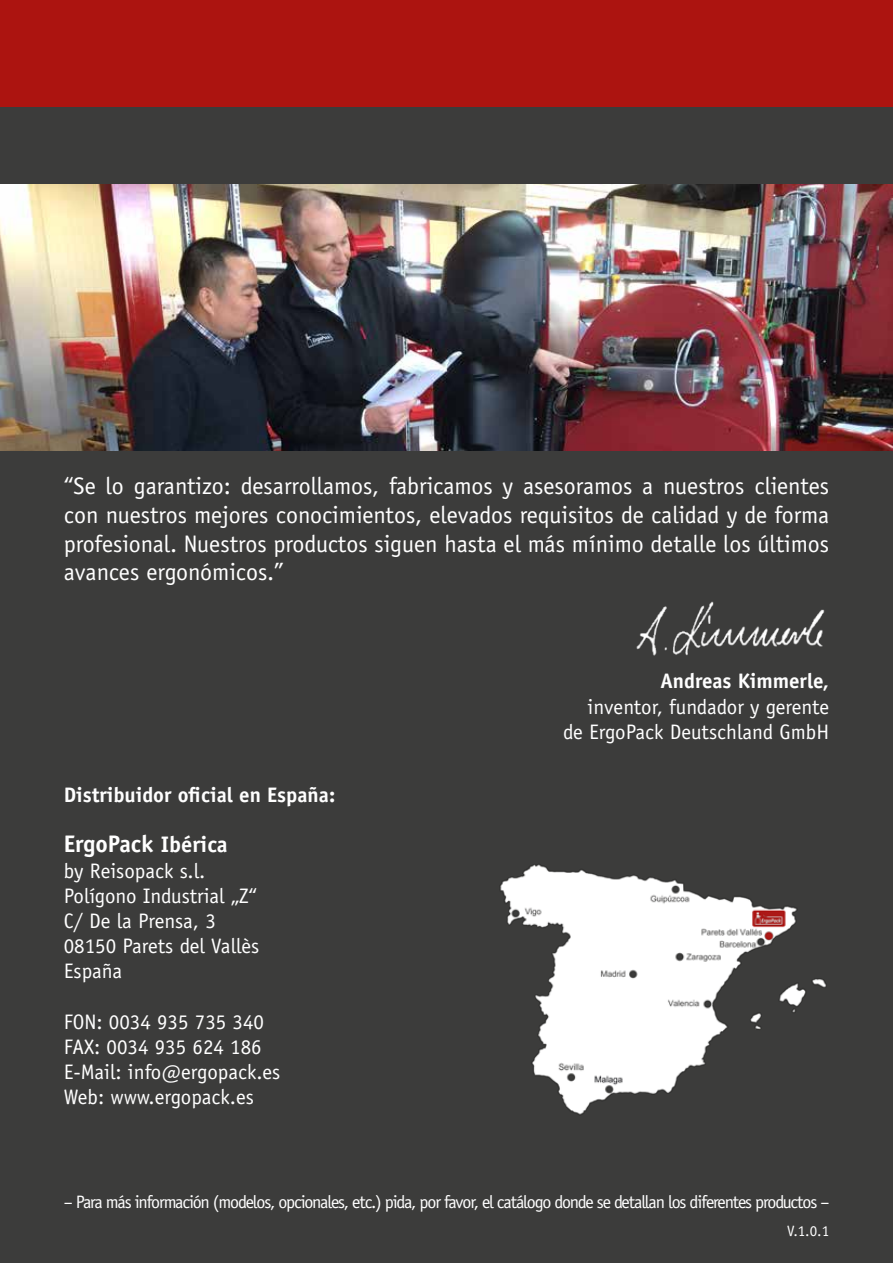
<style>
.page{position:relative;width:893px;height:1263px;background:#fff}
.page>*{position:absolute;margin:0;border:0;box-sizing:border-box;transform-origin:0 0}
.t1{font:24px/28.8px "Officina Sans Std";color:#fff;text-align:justify}
.t2{font:700 24px "Officina Sans Std";color:#fff}
.t3{font:21px/25.2px "Officina Sans Std";color:#fff}
.t4{font:700 21px "Officina Sans Std";color:#fff}
.t5{font:18px "Officina Sans Std";letter-spacing:-.06em;color:#fff}
.t6{font:15px "Officina Sans Std";color:#fff}
.s1{font-size:22.5px}
</style>
<div class="page">
<div style="left:0;top:94px;width:893px;height:1169px;background:#3c3c3b"></div>
<img style="left:0;top:185px;width:893px;height:266px">
<div style="left:0;top:0;width:893px;height:106px;background:#ac1410"></div>
<img style="left:636px;top:601px;width:189px;height:55px">
<img style="left:500px;top:864px;width:326px;height:251px">
<p class="t1" style="left:64px;top:471px;width:767px">“Se lo garantizo: desarrollamos, fabricamos y asesoramos a nuestros clientes con nuestros mejores conocimientos, elevados requisitos de calidad y de forma profesional. Nuestros productos siguen hasta el más mínimo detalle los últimos avances ergonómicos.”</p>
<p class="t4" style="left:64px;top:782px;width:273px">Distribuidor oficial en España:</p>
<p class="t2" style="left:64px;top:829px;width:166px">ErgoPack <span class="s1">Ibérica</span></p>
<p class="t3" style="left:64px;top:858px;width:197px">by Reisopack s.l.<br>Polígono Industrial „Z“<br>C/ De la Prensa, 3<br>08150 Parets del Vallès<br>España</p>
<p class="t3" style="left:64px;top:1009px;width:218px">FON: 0034 935 735 340<br>FAX: 0034 935 624 186<br>E-Mail: info@ergopack.es<br>Web: www.ergopack.es</p>
<p class="t4" style="left:660px;top:668px;width:170px">Andreas Kimmerle,</p>
<p class="t3" style="left:563px;top:694px;width:268px;text-align:right">inventor, fundador y gerente de ErgoPack Deutschland GmbH</p>
<p class="t5" style="left:64px;top:1191px;width:767px">– Para más información (modelos, opcionales, etc.) pida, por favor, el catálogo donde se detallan los diferentes productos –</p>
<p class="t6" style="left:787px;top:1222px;width:43px">V.1.0.1</p>
</div>
